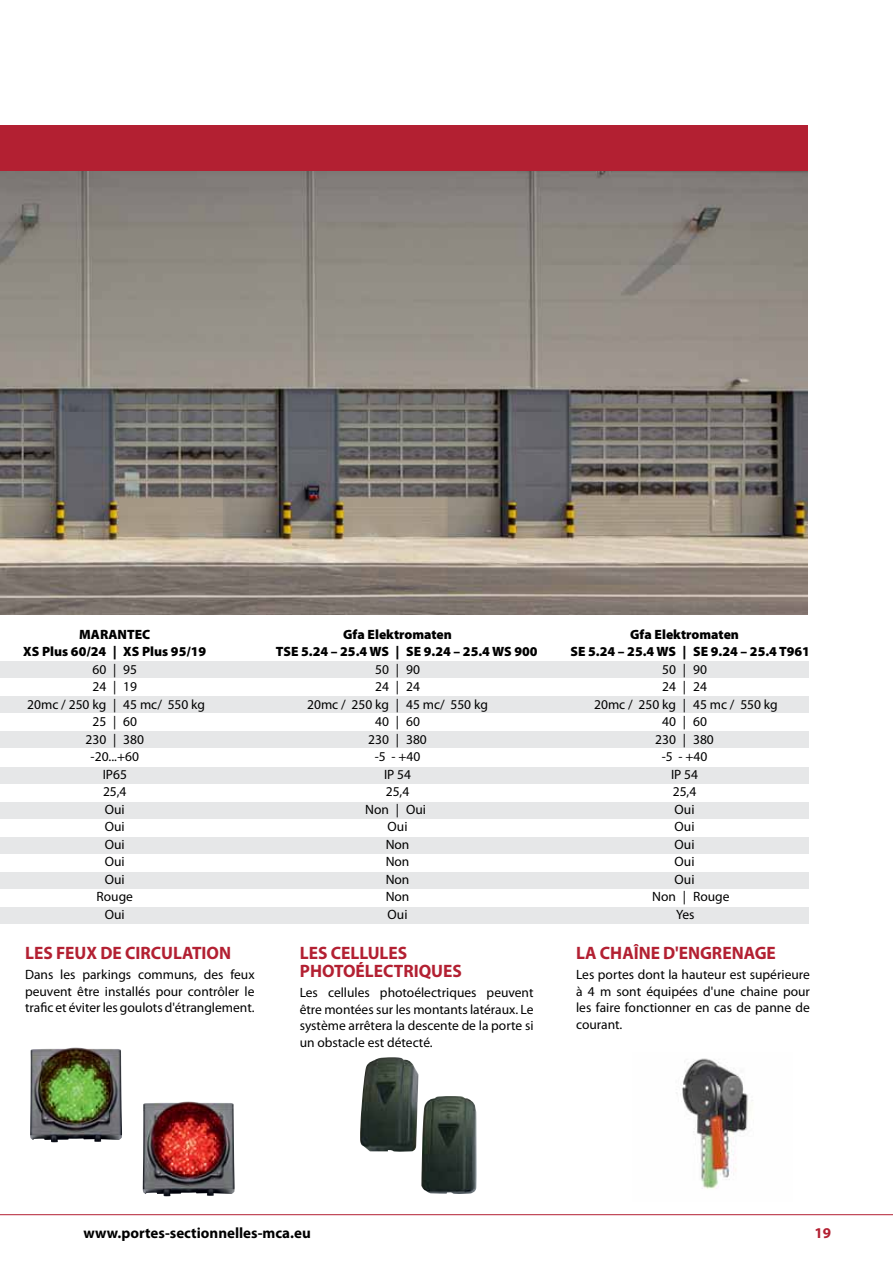
<style>
.page{position:relative;width:893px;height:1263px;background:#fff}
.page>*{position:absolute;margin:0;border:0;box-sizing:border-box;transform-origin:0 0}
.t1{font:700 18px/18px "Myriad Pro";color:#b32032}
.t2{font:700 15px "Myriad Pro";color:#000}
.t3{font:700 15px "Myriad Pro";color:#b32032}
.t4{font:13.5px/17.5px "Myriad Pro";color:#000;text-align:justify}
.t5{font:900 13.5px/17.5px "Myriad Pro";color:#000}
</style>
<div class="page">
<hr style="left:0;top:0;width:1px;height:126px;background:#b32032">
<div style="left:0;top:125px;width:808px;height:47px;background:#b32032"></div>
<hr style="left:0;top:1214px;width:893px;height:1px;background:#b32032">
<div style="left:0;top:907px;width:808px;height:17px;background:#e6e7e8"></div>
<div style="left:0;top:661px;width:808px;height:17px;background:#e6e7e8"></div>
<div style="left:0;top:696px;width:808px;height:17px;background:#e6e7e8"></div>
<div style="left:0;top:837px;width:808px;height:17px;background:#e6e7e8"></div>
<div style="left:0;top:872px;width:808px;height:17px;background:#e6e7e8"></div>
<div style="left:0;top:802px;width:808px;height:16px;background:#e6e7e8"></div>
<div style="left:0;top:767px;width:808px;height:16px;background:#e6e7e8"></div>
<div style="left:0;top:731px;width:808px;height:17px;background:#e6e7e8"></div>
<img style="left:0;top:172px;width:808px;height:442px">
<img style="left:30px;top:1047px;width:92px;height:95px">
<img style="left:360px;top:1057px;width:117px;height:137px">
<img style="left:676px;top:1058px;width:77px;height:131px">
<img style="left:143px;top:1101px;width:92px;height:95px">
<div style="left:457px;top:1043px;width:60px;height:48px;background:#fff"></div>
<p class="t5" style="left:23px;top:625px;width:185px;text-align:center">MARANTEC<br>XS Plus 60/24 | XS Plus 95/19</p>
<p class="t4" style="left:27px;top:660px;width:179px;text-align:center">60 | 95<br>24 | 19<br>20mc / 250 kg | 45 mc/ 550 kg<br>25 | 60<br>230 | 380<br>-20...+60<br>IP65<br>25,4<br>Oui<br>Oui<br>Oui<br>Oui<br>Oui<br>Rouge<br>Oui</p>
<h1 class="t1" style="left:25px;top:943px;width:207px">LES FEUX DE CIRCULATION</h1>
<p class="t4" style="left:25px;top:966px;width:231px;line-height:16.5px">Dans les parkings communs, des feux peuvent être installés pour contrôler le trafic et éviter les goulots d'étranglement.</p>
<p class="t5" style="left:276px;top:625px;width:263px;text-indent:67px">Gfa Elektromaten<br>TSE 5.24 – 25.4 WS | SE 9.24 – 25.4 WS 900</p>
<p class="t4" style="left:307px;top:660px;width:182px;text-align:center">50 | 90<br>24 | 24<br>20mc / 250 kg | 45 mc/ 550 kg<br>40 | 60<br>230 | 380<br>-5 - +40<br>IP 54<br>25,4<br>Non | Oui<br>Oui<br>Non<br>Non<br>Non<br>Non<br>Oui</p>
<h1 class="t1" style="left:300px;top:943px;width:164px">LES CELLULES<br>PHOTOÉLECTRIQUES</h1>
<p class="t4" style="left:300px;top:984px;width:235px;line-height:16.5px">Les cellules photoélectriques peuvent être montées sur les montants latéraux. Le système arrêtera la descente de la porte si un obstacle est détecté.</p>
<p class="t5" style="left:570px;top:626px;width:241px;text-indent:60px">Gfa Elektromaten<br>SE 5.24 – 25.4 WS | SE 9.24 – 25.4 T961</p>
<p class="t4" style="left:662px;top:660px;width:46px">50 | 90</p>
<p class="t4" style="left:662px;top:678px;width:46px">24 | 24</p>
<p class="t4" style="left:594px;top:695px;width:185px">20mc / 250 kg | 45 mc / 550 kg</p>
<p class="t4" style="left:662px;top:713px;width:46px">40 | 60</p>
<p class="t4" style="left:655px;top:730px;width:60px">230 | 380</p>
<p class="t4" style="left:662px;top:748px;width:47px">-5 - +40</p>
<p class="t4" style="left:671px;top:765px;width:29px">IP 54</p>
<p class="t4" style="left:673px;top:783px;width:25px">25,4</p>
<p class="t4" style="left:675px;top:800px;width:21px">Oui</p>
<p class="t4" style="left:675px;top:818px;width:21px">Oui</p>
<p class="t4" style="left:675px;top:835px;width:21px">Oui</p>
<p class="t4" style="left:675px;top:853px;width:21px">Oui</p>
<p class="t4" style="left:675px;top:870px;width:21px">Oui</p>
<p class="t4" style="left:652px;top:888px;width:79px">Non | Rouge</p>
<p class="t4" style="left:676px;top:905px;width:20px">Yes</p>
<h1 class="t1" style="left:576px;top:943px;width:201px">LA CHAÎNE D'ENGRENAGE</h1>
<p class="t4" style="left:576px;top:966px;width:235px;line-height:16.5px">Les portes dont la hauteur est supérieure à 4 m sont équipées d'une chaine pour les faire fonctionner en cas de panne de courant.</p>
<p class="t2" style="left:84px;top:1223px;width:229px">WWW.PORTES-SECTIONNELLES-MCA.EU</p>
<p class="t3" style="left:815px;top:1223px;width:18px">19</p>
</div>
